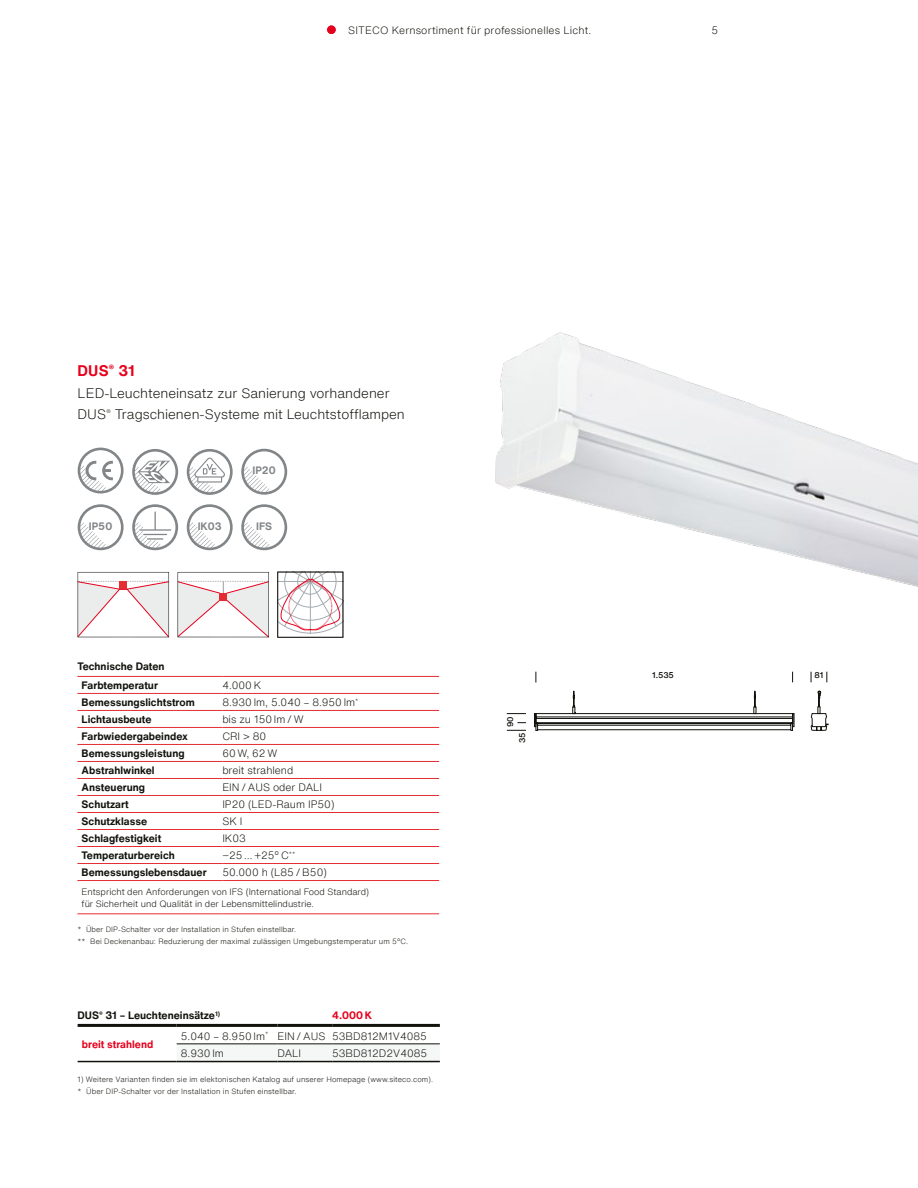
<style>
.page{position:relative;width:918px;height:1188px;background:#fff}
.page>*{position:absolute;margin:0;border:0;box-sizing:border-box;transform-origin:0 0}
.t1{font:700 15px "Helvetica Now Text";color:#e7001d}
.t2{font:300 13.5px/21.8px "Helvetica Now Text";color:#12120d}
.t3{font:300 10.5px/17.7px "Helvetica Now Text";color:#12120d}
.t4{font:700 10.5px/18.9px "Helvetica Now Text";color:#12120d;text-align:center}
.t5{font:700 10.5px "Helvetica Now Text";color:#e7001d}
.t6{font:700 10.5px "Helvetica Now Text";color:#828688}
.t7{font:300 9px/12px "Helvetica Now Text";color:#12120d}
.t8{font:500 8.25px "Helvetica Now Text";letter-spacing:-.01em;color:#12120d}
.t9{font:300 7.5px/12px "Helvetica Now Text";letter-spacing:.015em;color:#12120d}
</style>
<div class="page">
<img style="left:495px;top:332px;width:423px;height:255px">
<svg style="left:132px;top:449px;width:46px;height:46px"></svg>
<svg style="left:187px;top:449px;width:46px;height:46px"></svg>
<svg style="left:78px;top:448px;width:46px;height:46px"></svg>
<svg style="left:241px;top:449px;width:46px;height:46px"></svg>
<svg style="left:177px;top:572px;width:92px;height:65px"></svg>
<div style="left:220px;top:593px;width:7px;height:8px;background:#e42c33"></div>
<svg style="left:78px;top:572px;width:91px;height:65px"></svg>
<div style="left:120px;top:582px;width:7px;height:7px;background:#e42c33"></div>
<svg style="left:132px;top:504px;width:46px;height:46px"></svg>
<svg style="left:187px;top:504px;width:46px;height:46px"></svg>
<svg style="left:78px;top:504px;width:46px;height:46px"></svg>
<svg style="left:241px;top:504px;width:46px;height:46px"></svg>
<svg style="left:280px;top:574px;width:61px;height:60px"></svg>
<div style="left:327px;top:26px;width:9px;height:8px;background:#e7001d;border-radius:50%"></div>
<hr style="left:77px;top:676px;width:145px;height:1px;background:#e52c33">
<hr style="left:222px;top:676px;width:217px;height:1px;background:#e52c33">
<hr style="left:77px;top:693px;width:145px;height:1px;background:#e52c33">
<hr style="left:222px;top:693px;width:217px;height:1px;background:#e52c33">
<hr style="left:77px;top:710px;width:145px;height:1px;background:#e52c33">
<hr style="left:222px;top:710px;width:217px;height:1px;background:#e52c33">
<hr style="left:77px;top:727px;width:145px;height:1px;background:#e52c33">
<hr style="left:222px;top:727px;width:217px;height:1px;background:#e52c33">
<hr style="left:77px;top:744px;width:145px;height:1px;background:#e52c33">
<hr style="left:77px;top:761px;width:145px;height:1px;background:#e52c33">
<hr style="left:222px;top:744px;width:217px;height:1px;background:#e52c33">
<hr style="left:222px;top:761px;width:217px;height:1px;background:#e52c33">
<hr style="left:77px;top:778px;width:145px;height:1px;background:#e52c33">
<hr style="left:77px;top:795px;width:145px;height:1px;background:#e52c33">
<hr style="left:77px;top:812px;width:145px;height:1px;background:#e52c33">
<hr style="left:77px;top:829px;width:145px;height:1px;background:#e52c33">
<hr style="left:77px;top:846px;width:145px;height:1px;background:#e52c33">
<hr style="left:77px;top:863px;width:145px;height:1px;background:#e52c33">
<hr style="left:77px;top:880px;width:145px;height:1px;background:#e72d33">
<hr style="left:77px;top:913px;width:145px;height:1px;background:#e72d33">
<hr style="left:222px;top:913px;width:217px;height:1px;background:#e72d33">
<hr style="left:222px;top:778px;width:217px;height:1px;background:#e52c33">
<hr style="left:222px;top:795px;width:217px;height:1px;background:#e52c33">
<hr style="left:222px;top:812px;width:217px;height:1px;background:#e52c33">
<hr style="left:222px;top:829px;width:217px;height:1px;background:#e52c33">
<hr style="left:222px;top:846px;width:217px;height:1px;background:#e52c33">
<hr style="left:222px;top:863px;width:217px;height:1px;background:#e52c33">
<hr style="left:222px;top:880px;width:217px;height:1px;background:#e72d33">
<svg style="left:177px;top:1043px;width:263px;height:18px"></svg>
<hr style="left:177px;top:1044px;width:101px;height:1px;background:#12120d">
<hr style="left:278px;top:1044px;width:54px;height:1px;background:#12120d">
<hr style="left:332px;top:1044px;width:108px;height:1px;background:#12120d">
<hr style="left:78px;top:1024px;width:99px;height:3px;background:#12120d">
<hr style="left:177px;top:1024px;width:101px;height:3px;background:#12120d">
<hr style="left:278px;top:1024px;width:54px;height:3px;background:#12120d">
<hr style="left:332px;top:1024px;width:108px;height:3px;background:#12120d">
<hr style="left:78px;top:1061px;width:99px;height:1px;background:#12120d">
<hr style="left:177px;top:1061px;width:101px;height:1px;background:#12120d">
<hr style="left:278px;top:1061px;width:54px;height:1px;background:#12120d">
<hr style="left:332px;top:1061px;width:108px;height:1px;background:#12120d">
<svg style="left:534px;top:691px;width:295px;height:40px"></svg>
<svg style="left:507px;top:713px;width:19px;height:1px"></svg>
<svg style="left:507px;top:730px;width:19px;height:1px"></svg>
<h3 class="t3" style="left:348px;top:21px;width:245px">SITECO Kernsortiment für professionelles Licht.</h3>
<h3 class="t3" style="left:711px;top:21px;width:8px">5</h3>
<h1 class="t1" style="left:78px;top:359px;width:59px">DUS<sup>®</sup> 31</h1>
<h2 class="t2" style="left:78px;top:381px;width:329px">LED-Leuchteneinsatz zur Sanierung vorhandener<br>DUS<sup>®</sup> Tragschienen-Systeme mit Leuchtstofflampen</h2>
<h3 class="t6" style="left:253px;top:463px;width:25px">IP20</h3>
<h3 class="t6" style="left:89px;top:518px;width:25px">IP50</h3>
<h3 class="t6" style="left:198px;top:518px;width:26px">IK03</h3>
<h3 class="t6" style="left:256px;top:518px;width:17px">IFS</h3>
<h3 class="t4" style="left:77px;top:657px;width:89px">Technische Daten<br>Farbtemperatur</h3>
<h3 class="t3" style="left:222px;top:676px;width:40px">4.000 K</h3>
<h3 class="t4" style="left:82px;top:693px;width:115px">Bemessungslichtstrom</h3>
<h3 class="t3" style="left:222px;top:693px;width:138px">8.930 lm, 5.040 – 8.950 lm<sup>*</sup></h3>
<h3 class="t4" style="left:82px;top:710px;width:71px">Lichtausbeute</h3>
<h3 class="t3" style="left:222px;top:710px;width:83px">bis zu 150 lm / W</h3>
<h3 class="t4" style="left:82px;top:727px;width:108px">Farbwiedergabeindex</h3>
<h3 class="t3" style="left:222px;top:727px;width:45px">CRI &gt; 80</h3>
<h3 class="t4" style="left:82px;top:744px;width:105px">Bemessungsleistung</h3>
<h3 class="t3" style="left:222px;top:744px;width:57px">60 W, 62 W</h3>
<h3 class="t4" style="left:82px;top:761px;width:75px">Abstrahlwinkel</h3>
<h3 class="t3" style="left:222px;top:761px;width:73px">breit strahlend</h3>
<h3 class="t4" style="left:82px;top:778px;width:65px">Ansteuerung</h3>
<h3 class="t3" style="left:222px;top:778px;width:101px">EIN / AUS oder DALI</h3>
<h3 class="t4" style="left:82px;top:795px;width:49px">Schutzart</h3>
<h3 class="t3" style="left:222px;top:795px;width:114px">IP20 (LED-Raum IP50)</h3>
<h3 class="t4" style="left:82px;top:812px;width:67px">Schutzklasse</h3>
<h3 class="t3" style="left:222px;top:812px;width:22px">SK I</h3>
<h3 class="t4" style="left:82px;top:829px;width:81px">Schlagfestigkeit</h3>
<h3 class="t3" style="left:222px;top:829px;width:25px">IK03</h3>
<h3 class="t4" style="left:82px;top:846px;width:95px">Temperaturbereich</h3>
<h3 class="t3" style="left:222px;top:846px;width:75px">−25 … +25° C<sup>**</sup></h3>
<h3 class="t4" style="left:82px;top:863px;width:127px">Bemessungslebensdauer</h3>
<h3 class="t3" style="left:222px;top:863px;width:106px">50.000 h (L85 / B50)</h3>
<p class="t7" style="left:82px;top:885px;width:289px">Entspricht den Anforderungen von IFS (International Food Standard) für Sicherheit und Qualität in der Lebensmittelindustrie.</p>
<p class="t9" style="left:77px;top:923px;width:332px">* Über DIP-Schalter vor der Installation in Stufen einstellbar.<br>** Bei Deckenanbau: Reduzierung der maximal zulässigen Umgebungstemperatur um 5°C.</p>
<h3 class="t4" style="left:78px;top:1006px;width:144px">DUS<sup>®</sup> 31 – Leuchteneinsätze<sup>1)</sup></h3>
<h3 class="t5" style="left:332px;top:1007px;width:41px">4.000 K</h3>
<h3 class="t5" style="left:82px;top:1037px;width:73px">breit strahlend</h3>
<h3 class="t3" style="left:181px;top:1027px;width:247px">5.040 – 8.950 lm<sup>*</sup> EIN / AUS 53BD812M1V4085<br>8.930 lm</h3>
<h3 class="t3" style="left:278px;top:1044px;width:25px">DALI</h3>
<h3 class="t3" style="left:332px;top:1044px;width:97px">53BD812D2V4085</h3>
<p class="t9" style="left:78px;top:1073px;width:357px">1) Weitere Varianten finden sie im elektonischen Katalog auf unserer Homepage (www.siteco.com). * Über DIP-Schalter vor der Installation in Stufen einstellbar.</p>
<p class="t8" style="left:504px;top:727px;width:12px;rotate:-90deg">90</p>
<p class="t8" style="left:516px;top:743px;width:12px;rotate:-90deg">35</p>
<p class="t8" style="left:652px;top:669px;width:23px">1.535</p>
<p class="t8" style="left:814px;top:669px;width:11px">81</p>
</div>
